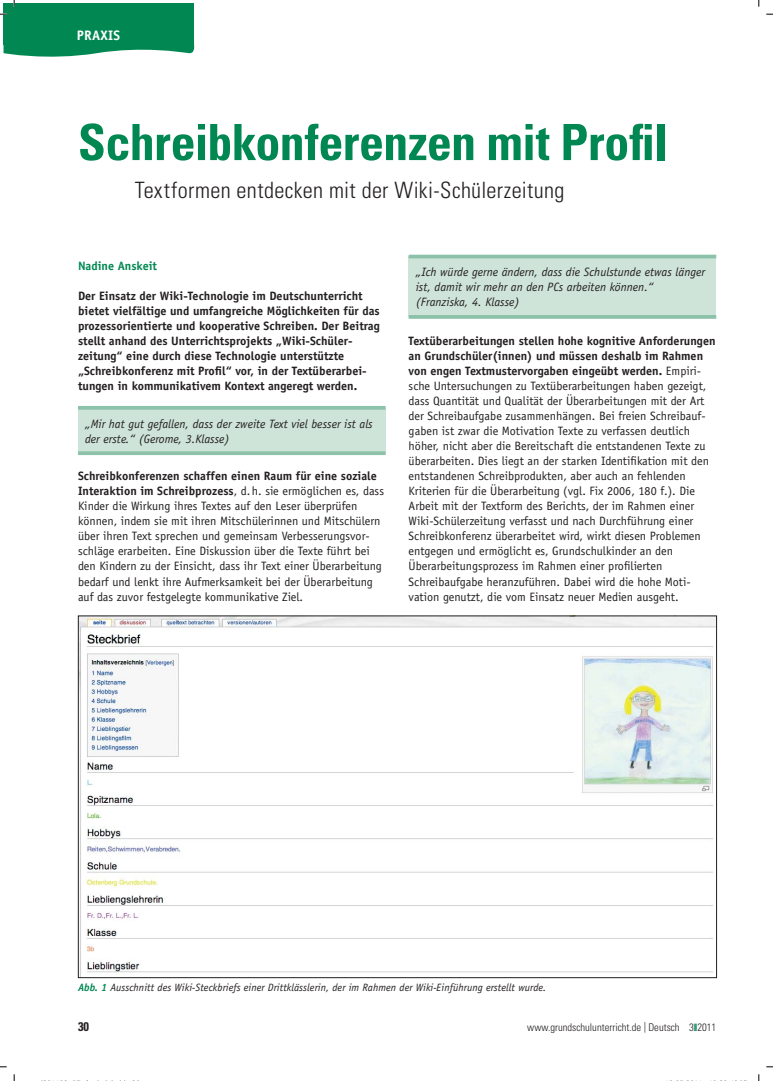
<style>
.page{position:relative;width:773px;height:1081px;background:#fff}
.page>*{position:absolute;margin:0;border:0;box-sizing:border-box;transform-origin:0 0}
.t1{font:700 condensed 50px "Univers";letter-spacing:-.01em;color:#008752}
.t2{font:300 condensed 22.5px "Univers";letter-spacing:.015em;color:#231f20}
.t3{font:700 13.75px "Officina Sans";letter-spacing:.02em;color:#fff}
.t4{font:700 condensed 12.5px "Univers";color:#231f20}
.t5{font:12.12px/15px "Officina Sans";color:#231f20}
.t6{font:700 12.12px/15px "Officina Sans";color:#231f20}
.t7{font:italic 12.12px/15px "Officina Sans";color:#231f20}
.t8{font:700 12.12px "Officina Sans";color:#008752}
.t9{font:italic 10.62px "Officina Sans";letter-spacing:.005em;color:#231f20}
.t10{font:300 condensed 10.62px "Univers";color:#231f20}
.s1{font-weight:700}
.s2{font-weight:700;color:#008752}
.s3{color:#34a07a}
</style>
<div class="page">
<svg style="left:4px;top:45px;width:190px;height:12px"></svg>
<div style="left:4px;top:4px;width:190px;height:41px;background:#008752"></div>
<div style="left:78px;top:408px;width:307px;height:45px;background:#cfe4d9"></div>
<svg style="left:78px;top:406px;width:307px;height:4px"></svg>
<svg style="left:78px;top:451px;width:307px;height:4px"></svg>
<div style="left:408px;top:256px;width:308px;height:61px;background:#cfe4d9"></div>
<hr style="left:408px;top:255px;width:308px;height:3px;background:#8dc2aa">
<svg style="left:408px;top:315px;width:308px;height:4px"></svg>
<img style="left:80px;top:617px;width:634px;height:359px">
<svg style="left:0;top:13px;width:7px;height:2px"></svg>
<svg style="left:766px;top:13px;width:6px;height:2px"></svg>
<svg style="left:13px;top:0;width:2px;height:7px"></svg>
<svg style="left:13px;top:1074px;width:2px;height:7px"></svg>
<p class="t3" style="left:77px;top:30px;width:45px">PRAXIS</p>
<h1 class="t1" style="left:78px;top:124px;width:591px">Schreibkonferenzen mit Profil</h1>
<h2 class="t2" style="left:135px;top:182px;width:431px">Textformen entdecken mit der Wiki-Schülerzeitung</h2>
<p class="t8" style="left:78px;top:261px;width:81px">Nadine Anskeit</p>
<p class="t6" style="left:78px;top:289px;width:303px">Der Einsatz der Wiki-Technologie im Deutschunterricht bietet vielfältige und umfangreiche Möglichkeiten für das prozessorientierte und kooperative Schreiben. Der Beitrag stellt anhand des Unterrichtsprojekts „Wiki-Schüler&shy;zeitung“ eine durch diese Technologie unterstützte „Schreibkonferenz mit Profil“ vor, in der Textüberarbei&shy;tungen in kommunikativem Kontext angeregt werden.</p>
<p class="t7" style="left:85px;top:417px;width:289px">„Mir hat gut gefallen, dass der zweite Text viel besser ist als der erste.“ (Gerome, 3.Klasse)</p>
<p class="t5" style="left:78px;top:470px;width:307px"><span class="s1">Schreibkonferenzen schaffen einen Raum für eine soziale Interaktion im Schreibprozess</span>, d. h. sie ermöglichen es, dass Kinder die Wirkung ihres Textes auf den Leser überprüfen können, indem sie mit ihren Mitschülerinnen und Mitschülern über ihren Text sprechen und gemeinsam Verbesserungsvor&shy;schläge erarbeiten. Eine Diskussion über die Texte führt bei den Kindern zu der Einsicht, dass ihr Text einer Überarbeitung bedarf und lenkt ihre Aufmerksamkeit bei der Überarbeitung auf das zuvor festgelegte kommunikative Ziel.</p>
<p class="t7" style="left:415px;top:266px;width:291px">„Ich würde gerne ändern, dass die Schulstunde etwas länger ist, damit wir mehr an den PCs arbeiten können.“ (Franziska, 4. Klasse)</p>
<p class="t5" style="left:408px;top:334px;width:308px"><span class="s1">Textüberarbeitungen stellen hohe kognitive Anforderungen an Grundschüler(innen) und müssen deshalb im Rahmen von engen Textmustervorgaben eingeübt werden.</span> Empiri&shy;sche Untersuchungen zu Textüberarbeitungen haben gezeigt, dass Quantität und Qualität der Überarbeitungen mit der Art der Schreibaufgabe zusammenhängen. Bei freien Schreibauf&shy;gaben ist zwar die Motivation Texte zu verfassen deutlich höher, nicht aber die Bereitschaft die entstandenen Texte zu überarbeiten. Dies liegt an der starken Identifikation mit den entstandenen Schreibprodukten, aber auch an fehlenden Kriterien für die Überarbeitung (vgl. Fix 2006, 180 f.). Die Arbeit mit der Textform des Berichts, der im Rahmen einer Wiki-Schülerzeitung verfasst und nach Durchführung einer Schreibkonferenz überarbeitet wird, wirkt diesen Problemen entgegen und ermöglicht es, Grundschulkinder an den Überarbeitungsprozess im Rahmen einer profilierten Schreibaufgabe heranzuführen. Dabei wird die hohe Moti&shy;vation genutzt, die vom Einsatz neuer Medien ausgeht.</p>
<p class="t9" style="left:78px;top:983px;width:469px"><span class="s2">Abb. 1</span> Ausschnitt des Wiki-Steckbriefs einer Drittklässlerin, der im Rahmen der Wiki-Einführung erstellt wurde.</p>
<p class="t4" style="left:78px;top:1022px;width:13px">30</p>
<p class="t10" style="left:527px;top:1023px;width:190px">www.grundschulunterricht.de | Deutsch 3<span class="s3">❚</span>2011</p>
</div>
